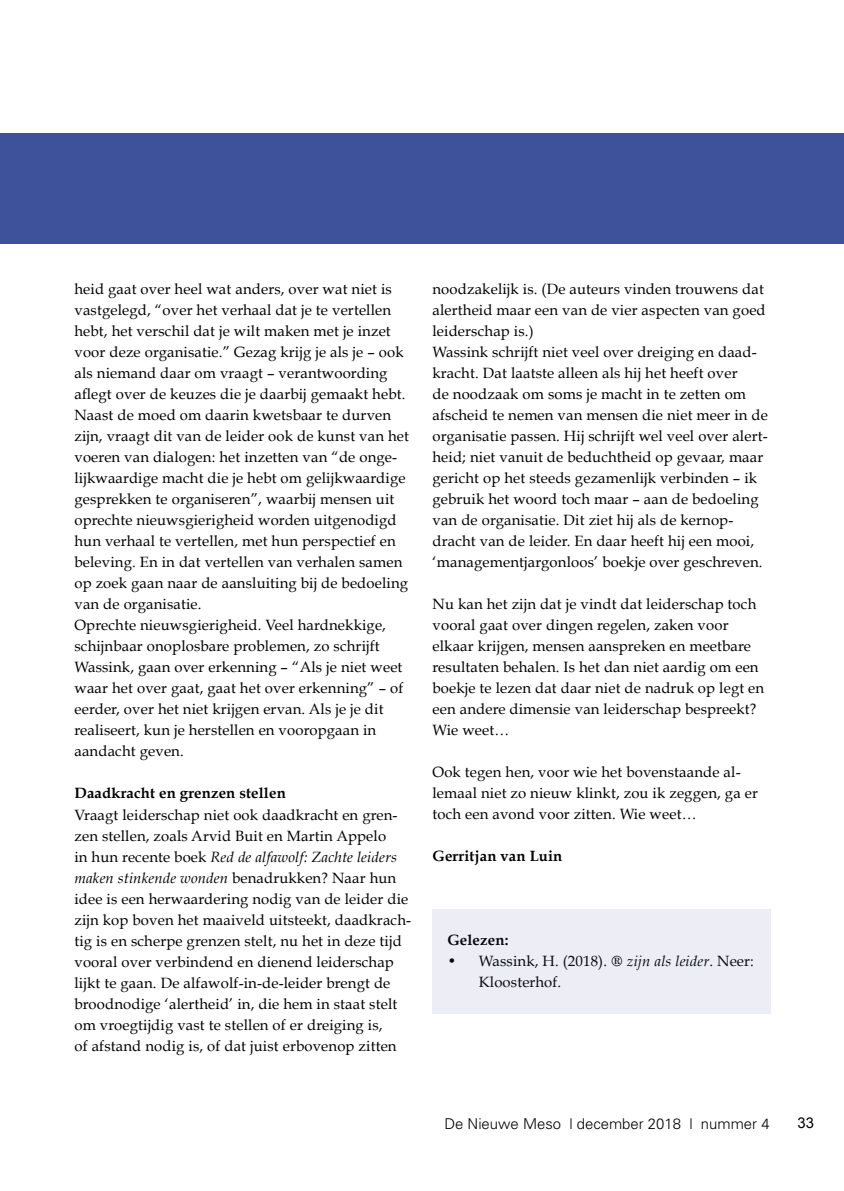
<style>
.page{position:relative;width:844px;height:1191px;background:#fff}
.page>*{position:absolute;margin:0;border:0;box-sizing:border-box;transform-origin:0 0}
.t1{font:14.88px/21px "Book Antiqua";letter-spacing:.01em;color:#000}
.t2{font:700 14.88px "Book Antiqua";letter-spacing:.01em;color:#000}
.t3{font:300 14.88px "Univers";color:#000}
.t4{font:14.88px "Arial";color:#000}
.s1{font-style:italic}
</style>
<div class="page">
<div style="left:0;top:134px;width:843px;height:110px;background:#3e519b"></div>
<div style="left:432px;top:909px;width:338px;height:104px;background:#ecedf5"></div>
<p class="t1" style="left:74px;top:279px;width:336px">heid gaat over heel wat anders, over wat niet is vastgelegd, “over het verhaal dat je te vertellen hebt, het verschil dat je wilt maken met je inzet voor deze organisatie.” Gezag krijg je als je – ook als niemand daar om vraagt – verantwoording aflegt over de keuzes die je daarbij gemaakt hebt.<br>Naast de moed om daarin kwetsbaar te durven zijn, vraagt dit van de leider ook de kunst van het voeren van dialogen: het inzetten van “de onge&shy;lijkwaardige macht die je hebt om gelijkwaardige gesprekken te organiseren”, waarbij mensen uit oprechte nieuwsgierigheid worden uitgenodigd hun verhaal te vertellen, met hun perspectief en beleving. En in dat vertellen van verhalen samen op zoek gaan naar de aansluiting bij de bedoeling van de organisatie.<br>Oprechte nieuwsgierigheid. Veel hardnekkige, schijnbaar onoplosbare problemen, zo schrijft Wassink, gaan over erkenning – “Als je niet weet waar het over gaat, gaat het over erkenning” – of eerder, over het niet krijgen ervan. Als je je dit realiseert, kun je herstellen en vooropgaan in aandacht geven.</p>
<p class="t2" style="left:74px;top:784px;width:213px">Daadkracht en grenzen stellen</p>
<p class="t1" style="left:74px;top:804px;width:338px">Vraagt leiderschap niet ook daadkracht en gren&shy;zen stellen, zoals Arvid Buit en Martin Appelo<br>in hun recente boek <span class="s1">Red de alfawolf: Zachte leiders maken stinkende wonden</span> benadrukken? Naar hun idee is een herwaardering nodig van de leider die zijn kop boven het maaiveld uitsteekt, daadkrach&shy;tig is en scherpe grenzen stelt, nu het in deze tijd vooral over verbindend en dienend leiderschap lijkt te gaan. De alfawolf-in-de-leider brengt de broodnodige ‘alertheid’ in, die hem in staat stelt om vroegtijdig vast te stellen of er dreiging is,<br>of afstand nodig is, of dat juist erbovenop zitten</p>
<p class="t1" style="left:432px;top:278px;width:337px">noodzakelijk is. (De auteurs vinden trouwens dat alertheid maar een van de vier aspecten van goed leiderschap is.)<br>Wassink schrijft niet veel over dreiging en daad&shy;kracht. Dat laatste alleen als hij het heeft over<br>de noodzaak om soms je macht in te zetten om afscheid te nemen van mensen die niet meer in de organisatie passen. Hij schrijft wel veel over alert&shy;heid; niet vanuit de beduchtheid op gevaar, maar gericht op het steeds gezamenlijk verbinden – ik gebruik het woord toch maar – aan de bedoeling van de organisatie. Dit ziet hij als de kernop&shy;dracht van de leider. En daar heeft hij een mooi, ‘managementjargonloos’ boekje over geschreven.</p>
<p class="t1" style="left:432px;top:594px;width:333px">Nu kan het zijn dat je vindt dat leiderschap toch vooral gaat over dingen regelen, zaken voor elkaar krijgen, mensen aanspreken en meetbare resultaten behalen. Is het dan niet aardig om een boekje te lezen dat daar niet de nadruk op legt en een andere dimensie van leiderschap bespreekt?<br>Wie weet…</p>
<p class="t1" style="left:432px;top:762px;width:327px">Ook tegen hen, voor wie het bovenstaande al&shy;lemaal niet zo nieuw klinkt, zou ik zeggen, ga er toch een avond voor zitten. Wie weet…</p>
<p class="t2" style="left:432px;top:847px;width:131px">Gerritjan van Luin</p>
<p class="t2" style="left:447px;top:931px;width:62px">Gelezen:</p>
<p class="t1" style="left:479px;top:951px;width:276px;text-indent:-32px">• Wassink, H. (2018). ➔ <span class="s1">zijn als leider</span>. Neer:<br>Kloosterhof.</p>
<p class="t3" style="left:444px;top:1114px;width:326px">De Nieuwe Meso | december 2018 | nummer 4</p>
<p class="t4" style="left:797px;top:1113px;width:18px">33</p>
</div>
